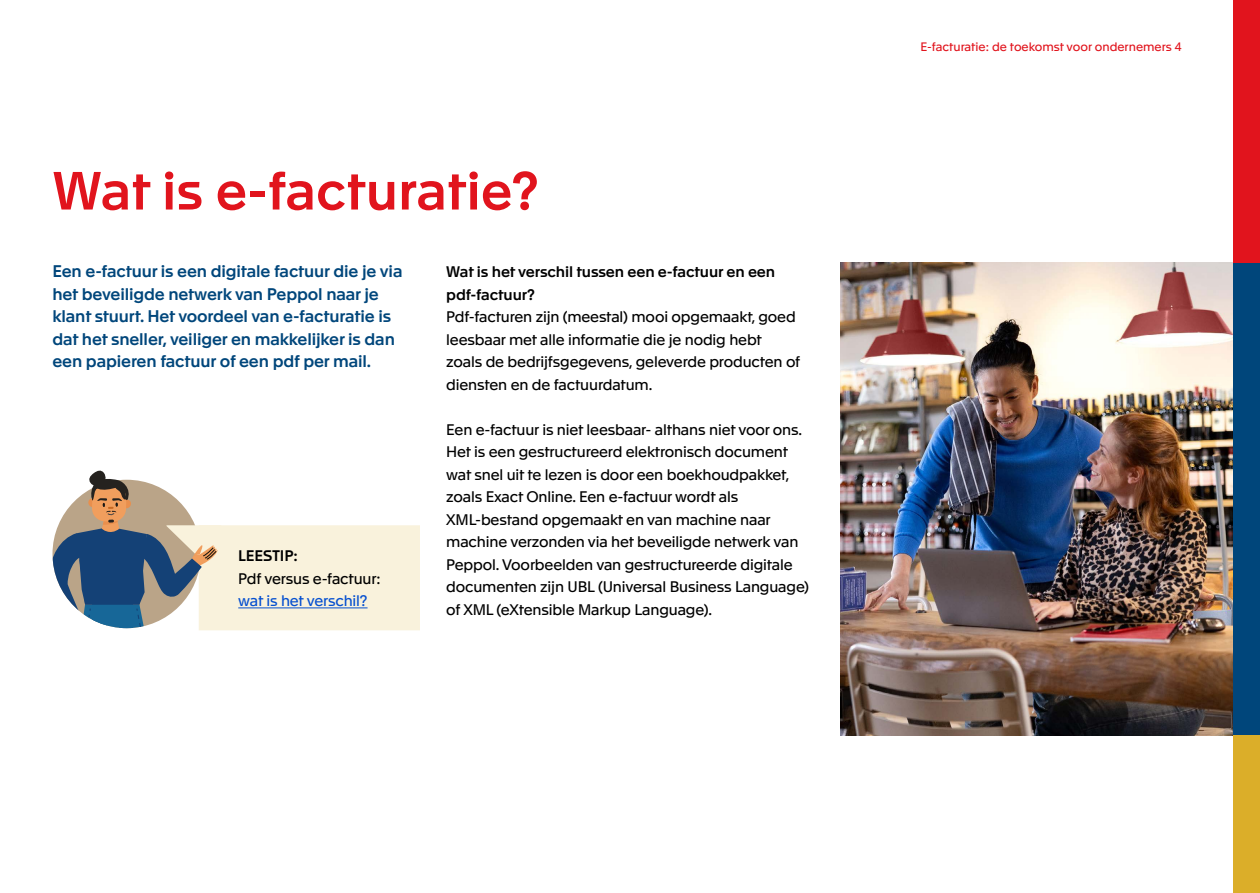
<style>
.page{position:relative;width:1260px;height:893px;background:#fff}
.page>*{position:absolute;margin:0;border:0;box-sizing:border-box;transform-origin:0 0}
.t1{font:500 52.5px "Apax";color:#e1141d}
.t2{font:500 16.5px/22.5px "Apax";letter-spacing:-.01em;color:#00467b}
.t3{font:15px/22.5px "Apax";letter-spacing:-.01em;color:#000}
.t4{font:500 15px/22.5px "Apax";letter-spacing:-.01em;color:#000}
.t5{font:15px "Apax";letter-spacing:-.01em;color:#0650d0}
.t6{font:12px "Apax";color:#e1141d}
</style>
<div class="page">
<div style="left:1233px;top:0;width:27px;height:262px;background:#e1141d"></div>
<div style="left:1233px;top:262px;width:27px;height:473px;background:#00467b"></div>
<div style="left:1233px;top:735px;width:27px;height:157px;background:#dbae29"></div>
<img style="left:840px;top:262px;width:393px;height:473px">
<svg style="left:52px;top:470px;width:368px;height:160px"></svg>
<h1 class="t1" style="left:52px;top:153px;width:488px">Wat is e-facturatie?</h1>
<p class="t2" style="left:52px;top:259px;width:352px">Een e-factuur is een digitale factuur die je via het beveiligde netwerk van Peppol naar je klant stuurt. Het voordeel van e-facturatie is dat het sneller, veiliger en makkelijker is dan een papieren factuur of een pdf per mail.</p>
<p class="t4" style="left:446px;top:259px;width:330px">Wat is het verschil tussen een e-factuur en een pdf-factuur?</p>
<p class="t3" style="left:446px;top:304px;width:355px">Pdf-facturen zijn (meestal) mooi opgemaakt, goed leesbaar met alle informatie die je nodig hebt zoals de bedrijfsgegevens, geleverde producten of diensten en de factuurdatum.</p>
<p class="t3" style="left:446px;top:417px;width:364px">Een e-factuur is niet leesbaar- althans niet voor ons.<br>Het is een gestructureerd elektronisch document wat snel uit te lezen is door een boekhoudpakket, zoals Exact Online. Een e-factuur wordt als XML-bestand opgemaakt en van machine naar machine verzonden via het beveiligde netwerk van Peppol. Voorbeelden van gestructureerde digitale documenten zijn UBL (Universal Business Language) of XML (eXtensible Markup Language).</p>
<p class="t4" style="left:238px;top:543px;width:61px">LEESTIP:</p>
<p class="t3" style="left:238px;top:566px;width:144px">Pdf versus e-factuur:</p>
<p class="t5" style="left:238px;top:590px;width:131px">wat is het verschil?</p>
<p class="t6" style="left:921px;top:38px;width:263px">E-facturatie: de toekomst voor ondernemers 4</p>
</div>
